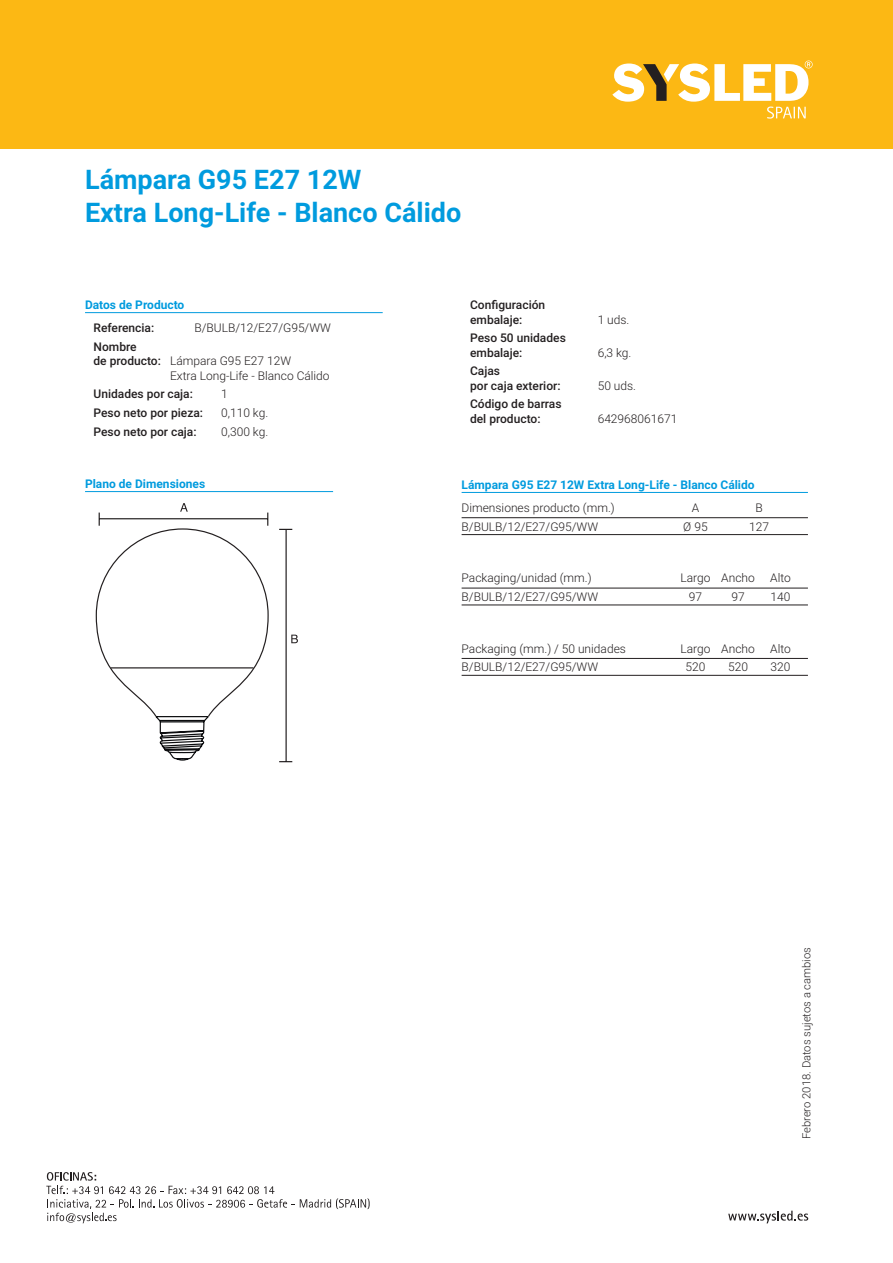
<style>
.page{position:relative;width:893px;height:1263px;background:#fff}
.page>*{position:absolute;margin:0;border:0;box-sizing:border-box;transform-origin:0 0}
.t1{font:700 27px/32.4px "Roboto";color:#009bde}
.t2{font:300 12px "Roboto";color:#231f20}
.t3{font:500 12px/14.4px "Roboto";color:#231f20}
.t4{font:700 12px "Roboto";color:#009bde}
.t5{font:300 11.25px "Roboto";color:#231f20}
.s1{font-weight:500}
</style>
<div class="page">
<div style="left:0;top:0;width:893px;height:149px;background:#fcb814"></div>
<svg style="left:612px;top:61px;width:201px;height:58px"></svg>
<svg style="left:728px;top:1211px;width:80px;height:12px"></svg>
<svg style="left:46px;top:1186px;width:324px;height:37px"></svg>
<svg style="left:47px;top:1172px;width:49px;height:8px"></svg>
<svg style="left:180px;top:503px;width:8px;height:9px"></svg>
<svg style="left:99px;top:513px;width:1px;height:13px"></svg>
<svg style="left:267px;top:513px;width:1px;height:13px"></svg>
<hr style="left:100px;top:518px;width:168px;height:1px;background:#231f20">
<svg style="left:293px;top:635px;width:5px;height:8px"></svg>
<svg style="left:95px;top:528px;width:198px;height:235px"></svg>
<svg style="left:154px;top:715px;width:56px;height:46px"></svg>
<hr style="left:111px;top:667px;width:142px;height:1px;background:#231f20">
<hr style="left:85px;top:312px;width:298px;height:1px;background:#009bde">
<hr style="left:462px;top:492px;width:346px;height:1px;background:#009bde">
<hr style="left:462px;top:517px;width:346px;height:1px;background:#231f20">
<hr style="left:462px;top:534px;width:346px;height:1px;background:#231f20">
<hr style="left:462px;top:588px;width:346px;height:1px;background:#231f20">
<hr style="left:462px;top:605px;width:346px;height:1px;background:#231f20">
<hr style="left:462px;top:658px;width:346px;height:1px;background:#231f20">
<hr style="left:462px;top:675px;width:346px;height:1px;background:#231f20">
<hr style="left:85px;top:491px;width:248px;height:1px;background:#009bde">
<h1 class="t1" style="left:85px;top:166px;width:378px">Lámpara G95 E27 12W<br>Extra Long-Life - Blanco Cálido</h1>
<p class="t4" style="left:85px;top:300px;width:101px">Datos de Producto</p>
<p class="t3" style="left:94px;top:322px;width:62px">Referencia:</p>
<p class="t2" style="left:194px;top:323px;width:138px">B/BULB/12/E27/G95/WW</p>
<p class="t3" style="left:94px;top:340px;width:45px">Nombre</p>
<p class="t2" style="left:94px;top:356px;width:199px"><span class="s1">de producto:</span> Lámpara G95 E27 12W</p>
<p class="t2" style="left:170px;top:371px;width:161px">Extra Long-Life - Blanco Cálido</p>
<p class="t3" style="left:94px;top:388px;width:101px">Unidades por caja:</p>
<p class="t2" style="left:221px;top:389px;width:8px">1</p>
<p class="t3" style="left:94px;top:406px;width:111px">Peso neto por pieza:</p>
<p class="t2" style="left:221px;top:408px;width:49px">0,110 kg.</p>
<p class="t3" style="left:94px;top:425px;width:105px">Peso neto por caja:</p>
<p class="t2" style="left:221px;top:427px;width:49px">0,300 kg.</p>
<p class="t3" style="left:470px;top:299px;width:77px">Configuración embalaje:</p>
<p class="t3" style="left:470px;top:332px;width:97px">Peso 50 unidades embalaje:</p>
<p class="t3" style="left:470px;top:365px;width:92px">Cajas<br>por caja exterior:</p>
<p class="t3" style="left:470px;top:398px;width:93px">Código de barras del producto:</p>
<p class="t2" style="left:598px;top:315px;width:33px">1 uds.</p>
<p class="t2" style="left:598px;top:348px;width:35px">6,3 kg.</p>
<p class="t2" style="left:598px;top:381px;width:40px">50 uds.</p>
<p class="t2" style="left:598px;top:414px;width:81px">642968061671</p>
<p class="t4" style="left:85px;top:479px;width:122px">Plano de Dimensiones</p>
<p class="t4" style="left:462px;top:480px;width:295px">Lámpara G95 E27 12W Extra Long-Life - Blanco Cálido</p>
<p class="t2" style="left:462px;top:503px;width:155px">Dimensiones producto (mm.)</p>
<p class="t2" style="left:692px;top:503px;width:9px">A</p>
<p class="t2" style="left:755px;top:503px;width:9px">B</p>
<p class="t2" style="left:462px;top:522px;width:138px">B/BULB/12/E27/G95/WW</p>
<p class="t2" style="left:683px;top:522px;width:26px">Ø 95</p>
<p class="t2" style="left:749px;top:522px;width:21px">127</p>
<p class="t2" style="left:462px;top:573px;width:132px">Packaging/unidad (mm.)</p>
<p class="t2" style="left:680px;top:573px;width:76px">Largo Ancho</p>
<p class="t2" style="left:770px;top:573px;width:22px">Alto</p>
<p class="t2" style="left:462px;top:592px;width:138px">B/BULB/12/E27/G95/WW</p>
<p class="t2" style="left:689px;top:592px;width:15px">97</p>
<p class="t2" style="left:731px;top:592px;width:15px">97</p>
<p class="t2" style="left:770px;top:592px;width:21px">140</p>
<p class="t2" style="left:462px;top:644px;width:166px">Packaging (mm.) / 50 unidades</p>
<p class="t2" style="left:680px;top:644px;width:76px">Largo Ancho</p>
<p class="t2" style="left:770px;top:644px;width:22px">Alto</p>
<p class="t2" style="left:462px;top:662px;width:138px">B/BULB/12/E27/G95/WW</p>
<p class="t2" style="left:685px;top:662px;width:21px">520</p>
<p class="t2" style="left:728px;top:662px;width:21px">520</p>
<p class="t2" style="left:770px;top:662px;width:21px">320</p>
<p class="t5" style="left:802px;top:1139px;width:194px;rotate:-90deg">Febrero 2018. Datos sujetos a cambios</p>
</div>
